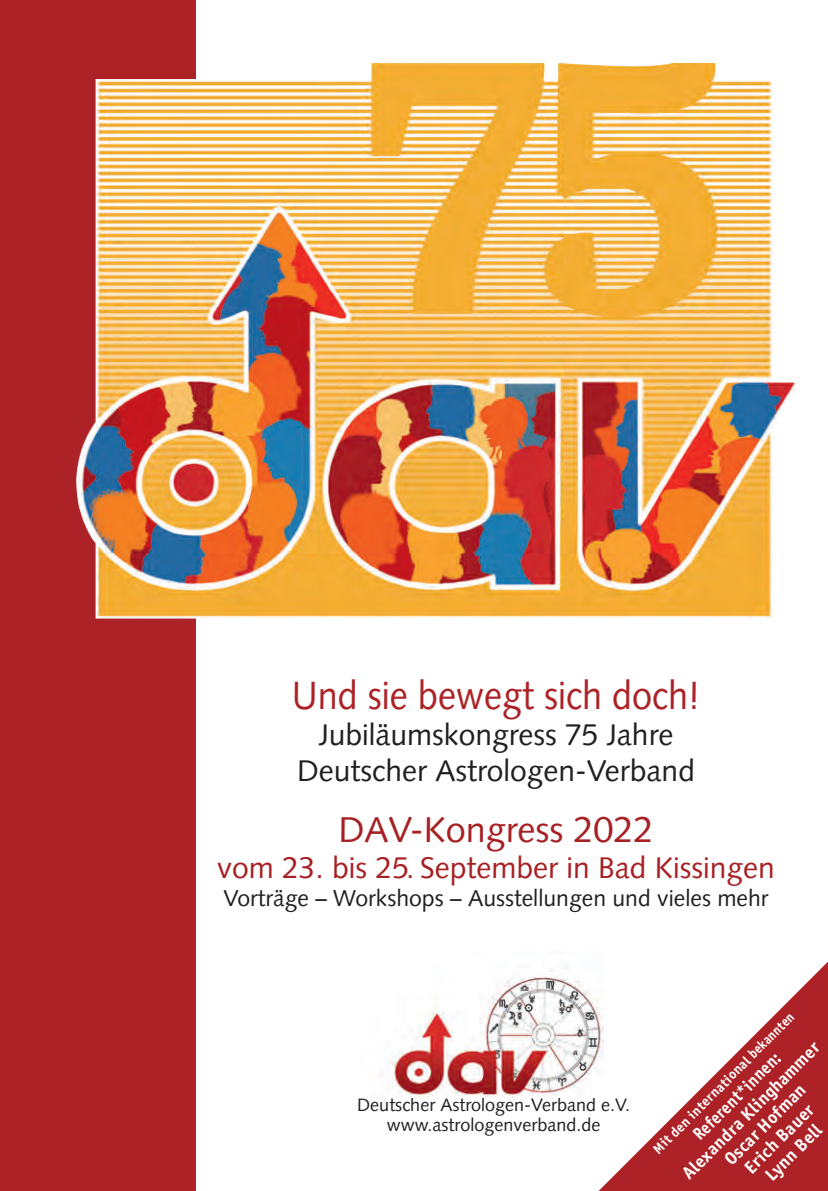
<style>
.page{position:relative;width:828px;height:1191px;background:#fff}
.page>*{position:absolute;margin:0;border:0;box-sizing:border-box;transform-origin:0 0}
.t1{font:39.6px "Syntax LT Pro";color:#ad2226;scale:.91 1}
.t2{font:36px "Syntax LT Pro";color:#a72024}
.t3{font:30px/36px "Syntax LT Pro";color:#231f20;text-align:center}
.t4{font:30px "Syntax LT Pro";color:#a72024}
.t5{font:23px "Syntax LT Pro";color:#231f20}
.t6{font:700 18px/20px "Officina Sans ITC Pro";color:#fff;text-align:center;scale:.9 1}
.t7{font:18px/20px "Syntax LT Pro";color:#231f20;text-align:center}
.t8{font:700 14px "Officina Sans ITC Pro";color:#fff}
</style>
<div class="page">
<div style="left:0;top:0;width:196px;height:1191px;background:#ad2226"></div>
<svg style="left:598px;top:961px;width:230px;height:230px;fill:#ad2226"></svg>
<img style="left:76px;top:64px;width:720px;height:555px">
<img style="left:380px;top:961px;width:273px;height:136px">
<h1 class="t1" style="left:292px;top:672px;width:450px">Und sie bewegt sich doch!</h1>
<h3 class="t3" style="left:297px;top:717px;width:399px">Jubiläumskongress 75 Jahre<br>Deutscher Astrologen-Verband</h3>
<h2 class="t2" style="left:338px;top:808px;width:317px">DAV-Kongress 2022</h2>
<h3 class="t4" style="left:217px;top:850px;width:559px">vom 23. bis 25. September in Bad Kissingen</h3>
<p class="t5" style="left:224px;top:885px;width:546px">Vorträge – Workshops – Ausstellungen und vieles mehr</p>
<p class="t7" style="left:357px;top:1095px;width:274px">Deutscher Astrologen-Verband e.V. www.astrologenverband.de</p>
<p class="t8" style="left:649px;top:1145px;width:195px;rotate:-45deg">Mit den international bekannten</p>
<p class="t6" style="left:664px;top:1154px;width:208px;rotate:-45deg">Referent*innen:<br>Alexandra Klinghammer<br>Oscar Hofman<br>Erich Bauer<br>Lynn Bell</p>
</div>
